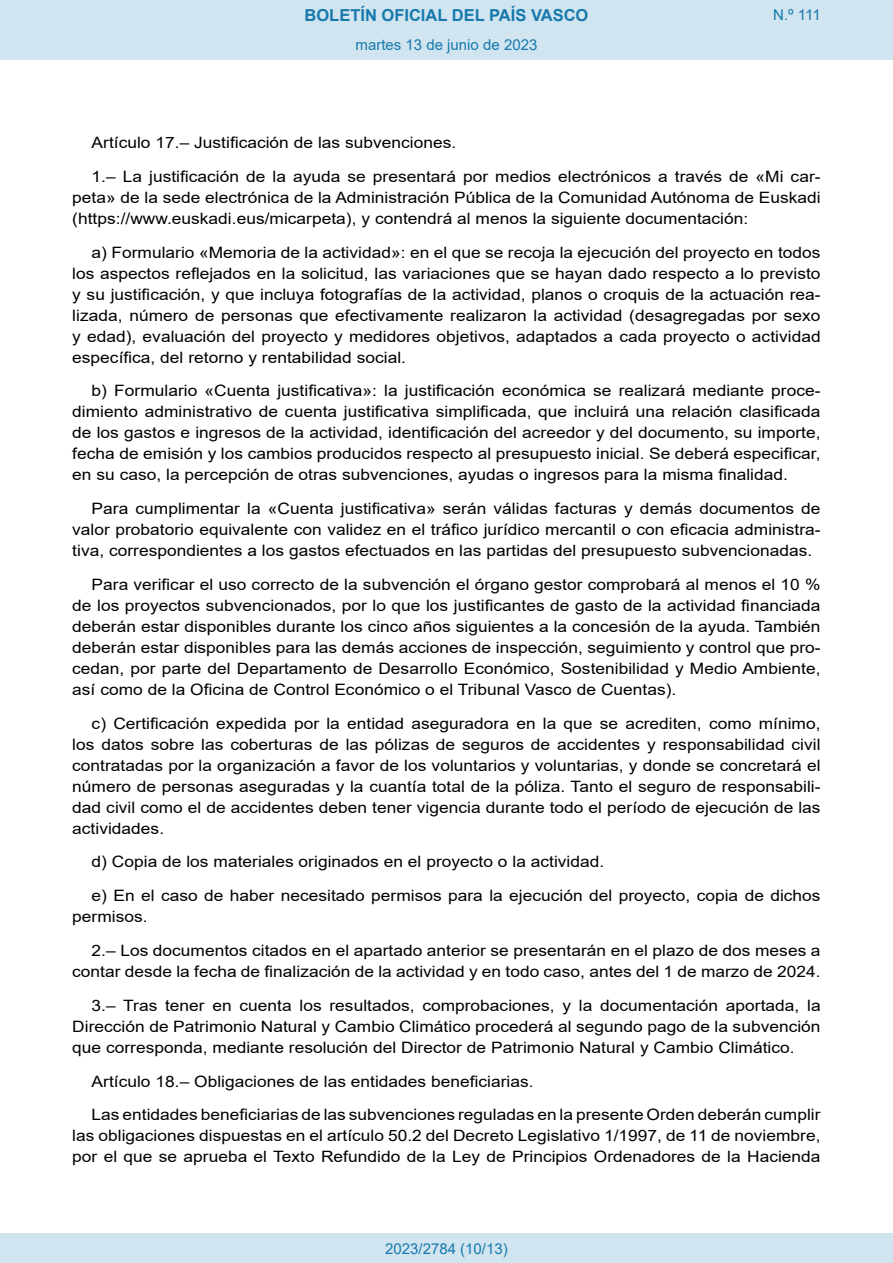
<style>
.page{position:relative;width:893px;height:1263px;background:#fff}
.page>*{position:absolute;margin:0;border:0;box-sizing:border-box;transform-origin:0 0}
.t1{font:700 16.5px "Arial";color:#1879ad}
.BOPVDetalle{font:15.6px/21px "Arial";color:#000;text-align:justify;scale:1.11 1}
.Paginacion_Centro{font:15px "Arial";color:#1879ad}
</style>
<div class="page">
<div style="left:0;top:0;width:893px;height:60px;background:#d0e5f0"></div>
<div style="left:0;top:1233px;width:893px;height:30px;background:#d0e5f0"></div>
<p class="t1" style="left:305px;top:3px;width:285px">BOLETÍN OFICIAL DEL PAÍS VASCO</p>
<p class="Paginacion_Centro" style="left:356px;top:35px;width:183px">martes 13 de junio de 2023</p>
<p class="Paginacion_Centro" style="left:773px;top:5px;width:49px">N.º 111</p>
<p class="BOPVDetalle" style="left:92px;top:132px;width:330px">Artículo 17.– Justificación de las subvenciones.</p>
<p class="BOPVDetalle" style="left:72px;top:166px;width:676px;text-indent:19px">1.– La justificación de la ayuda se presentará por medios electrónicos a través de «Mi car&shy;peta» de la sede electrónica de la Administración Pública de la Comunidad Autónoma de Euskadi (https://www.euskadi.eus/micarpeta), y contendrá al menos la siguiente documentación:</p>
<p class="BOPVDetalle" style="left:72px;top:242px;width:676px;text-indent:19px">a) Formulario «Memoria de la actividad»: en el que se recoja la ejecución del proyecto en todos los aspectos reflejados en la solicitud, las variaciones que se hayan dado respecto a lo previsto y su justificación, y que incluya fotografías de la actividad, planos o croquis de la actuación rea&shy;lizada, número de personas que efectivamente realizaron la actividad (desagregadas por sexo y edad), evaluación del proyecto y medidores objetivos, adaptados a cada proyecto o actividad específica, del retorno y rentabilidad social.</p>
<p class="BOPVDetalle" style="left:72px;top:380px;width:676px;text-indent:19px">b) Formulario «Cuenta justificativa»: la justificación económica se realizará mediante proce&shy;dimiento administrativo de cuenta justificativa simplificada, que incluirá una relación clasificada de los gastos e ingresos de la actividad, identificación del acreedor y del documento, su importe, fecha de emisión y los cambios producidos respecto al presupuesto inicial. Se deberá especificar, en su caso, la percepción de otras subvenciones, ayudas o ingresos para la misma finalidad.</p>
<p class="BOPVDetalle" style="left:72px;top:498px;width:676px;text-indent:19px">Para cumplimentar la «Cuenta justificativa» serán válidas facturas y demás documentos de valor probatorio equivalente con validez en el tráfico jurídico mercantil o con eficacia administra&shy;tiva, correspondientes a los gastos efectuados en las partidas del presupuesto subvencionadas.</p>
<p class="BOPVDetalle" style="left:72px;top:574px;width:676px;text-indent:19px">Para verificar el uso correcto de la subvención el órgano gestor comprobará al menos el 10 % de los proyectos subvencionados, por lo que los justificantes de gasto de la actividad financiada deberán estar disponibles durante los cinco años siguientes a la concesión de la ayuda. También deberán estar disponibles para las demás acciones de inspección, seguimiento y control que pro&shy;cedan, por parte del Departamento de Desarrollo Económico, Sostenibilidad y Medio Ambiente, así como de la Oficina de Control Económico o el Tribunal Vasco de Cuentas).</p>
<p class="BOPVDetalle" style="left:72px;top:713px;width:676px;text-indent:19px">c) Certificación expedida por la entidad aseguradora en la que se acrediten, como mínimo, los datos sobre las coberturas de las pólizas de seguros de accidentes y responsabilidad civil contratadas por la organización a favor de los voluntarios y voluntarias, y donde se concretará el número de personas aseguradas y la cuantía total de la póliza. Tanto el seguro de responsabili&shy;dad civil como el de accidentes deben tener vigencia durante todo el período de ejecución de las actividades.</p>
<p class="BOPVDetalle" style="left:92px;top:851px;width:463px">d) Copia de los materiales originados en el proyecto o la actividad.</p>
<p class="BOPVDetalle" style="left:72px;top:885px;width:676px;text-indent:19px">e) En el caso de haber necesitado permisos para la ejecución del proyecto, copia de dichos permisos.</p>
<p class="BOPVDetalle" style="left:72px;top:940px;width:676px;text-align:right">2.– Los documentos citados en el apartado anterior se presentarán en el plazo de dos meses a contar desde la fecha de finalización de la actividad y en todo caso, antes del 1 de marzo de 2024.</p>
<p class="BOPVDetalle" style="left:72px;top:995px;width:676px;text-indent:19px">3.– Tras tener en cuenta los resultados, comprobaciones, y la documentación aportada, la Dirección de Patrimonio Natural y Cambio Climático procederá al segundo pago de la subvención que corresponda, mediante resolución del Director de Patrimonio Natural y Cambio Climático.</p>
<p class="BOPVDetalle" style="left:92px;top:1070px;width:400px">Artículo 18.– Obligaciones de las entidades beneficiarias.</p>
<p class="BOPVDetalle" style="left:72px;top:1104px;width:676px;text-indent:19px">Las entidades beneficiarias de las subvenciones reguladas en la presente Orden deberán cumplir las obligaciones dispuestas en el artículo 50.2 del Decreto Legislativo 1/1997, de 11 de noviembre, por el que se aprueba el Texto Refundido de la Ley de Principios Ordenadores de la Hacienda</p>
<p class="Paginacion_Centro" style="left:385px;top:1238px;width:124px">2023/2784 (10/13)</p>
</div>
